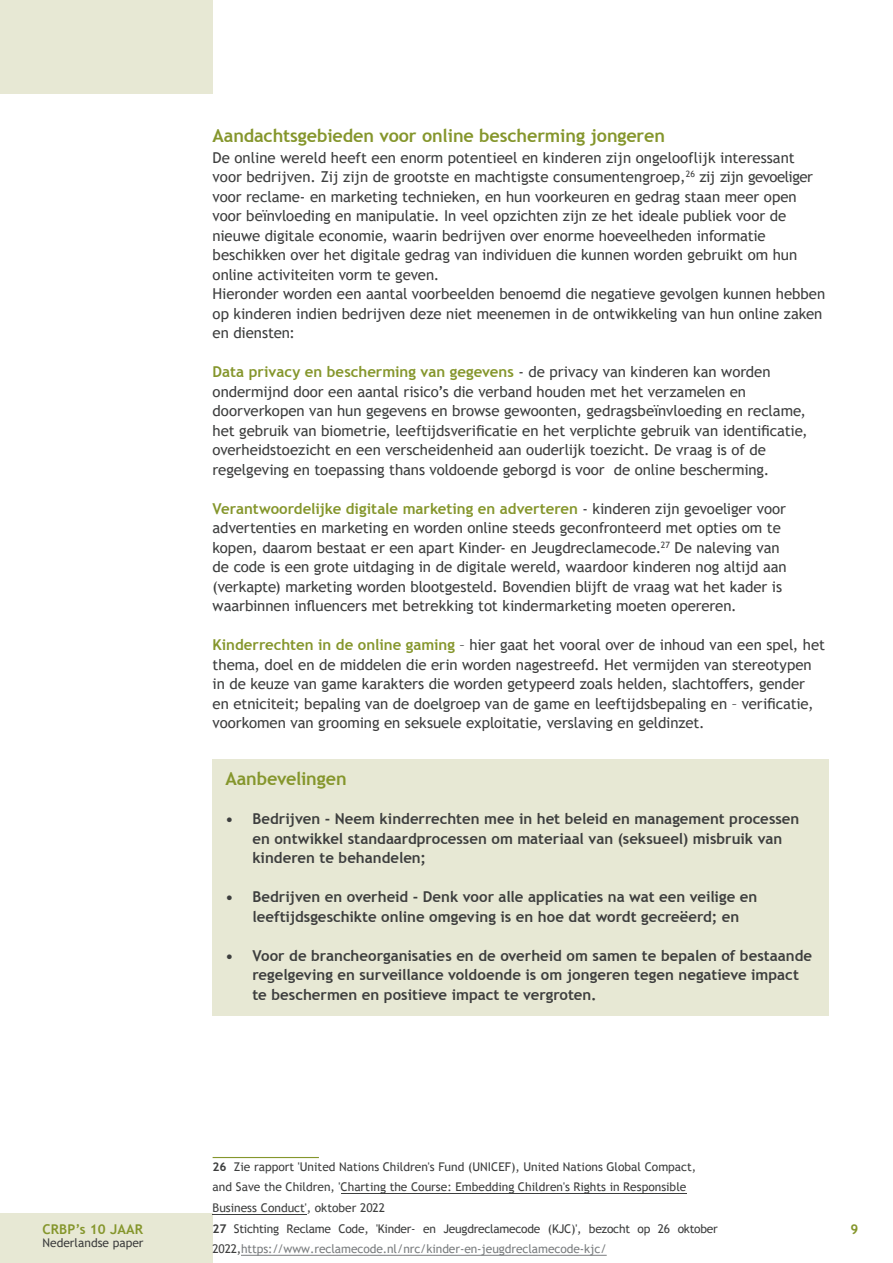
<style>
.page{position:relative;width:893px;height:1263px;background:#fff}
.page>*{position:absolute;margin:0;border:0;box-sizing:border-box;transform-origin:0 0}
.t1{font:700 18px "Trebuchet MS";letter-spacing:-.005em;color:#85962c}
.t2{font:15px/19.5px "Trebuchet MS";letter-spacing:-.005em;color:#3d3e3e}
.t3{font:700 15px/19.5px "Trebuchet MS";color:#3d3e3e}
.t4{font:700 13.5px "Trebuchet MS";letter-spacing:.01em;color:#85962c}
.t5{font:12px/20.7px "Trebuchet MS";color:#3d3e3e}
.s1{font-weight:700;color:#85962c}
.s2{font-weight:700}
.s3{color:#7a7d7f}
</style>
<div class="page">
<div style="left:0;top:0;width:213px;height:94px;background:#e7e8d4"></div>
<div style="left:0;top:1213px;width:213px;height:50px;background:#e7e8d4"></div>
<div style="left:213px;top:759px;width:616px;height:43px;background:#e7e8d4"></div>
<div style="left:213px;top:800px;width:616px;height:79px;background:#e7e8d4"></div>
<div style="left:213px;top:878px;width:616px;height:60px;background:#e7e8d4"></div>
<div style="left:213px;top:937px;width:616px;height:79px;background:#e7e8d4"></div>
<hr style="left:213px;top:1157px;width:106px;height:1px;background:#85962c">
<hr style="left:241px;top:1255px;width:366px;height:1px;background:#7a7d7f">
<hr style="left:213px;top:1214px;width:94px;height:1px;background:#3d3e3e">
<hr style="left:341px;top:1193px;width:345px;height:1px;background:#3d3e3e">
<p class="t1" style="left:213px;top:124px;width:454px">Aandachtsgebieden voor online bescherming jongeren</p>
<p class="t2" style="left:213px;top:147px;width:614px">De online wereld heeft een enorm potentieel en kinderen zijn ongelooflijk interessant voor bedrijven. Zij zijn de grootste en machtigste consumentengroep,<sup>26</sup> zij zijn gevoeliger voor reclame- en marketing technieken, en hun voorkeuren en gedrag staan meer open voor beïnvloeding en manipulatie. In veel opzichten zijn ze het ideale publiek voor de nieuwe digitale economie, waarin bedrijven over enorme hoeveelheden informatie beschikken over het digitale gedrag van individuen die kunnen worden gebruikt om hun online activiteiten vorm te geven.<br>Hieronder worden een aantal voorbeelden benoemd die negatieve gevolgen kunnen hebben op kinderen indien bedrijven deze niet meenemen in de ontwikkeling van hun online zaken en diensten:</p>
<p class="t2" style="left:213px;top:362px;width:596px"><span class="s1">Data privacy en bescherming van gegevens</span> - de privacy van kinderen kan worden ondermijnd door een aantal risico’s die verband houden met het verzamelen en doorverkopen van hun gegevens en browse gewoonten, gedragsbeïnvloeding en reclame, het gebruik van biometrie, leeftijdsverificatie en het verplichte gebruik van identificatie, overheidstoezicht en een verscheidenheid aan ouderlijk toezicht. De vraag is of de regelgeving en toepassing thans voldoende geborgd is voor de online bescherming.</p>
<p class="t2" style="left:213px;top:498px;width:576px"><span class="s1">Verantwoordelijke digitale marketing en adverteren</span> - kinderen zijn gevoeliger voor advertenties en marketing en worden online steeds geconfronteerd met opties om te kopen, daarom bestaat er een apart Kinder- en Jeugdreclamecode.<sup>27</sup> De naleving van de code is een grote uitdaging in de digitale wereld, waardoor kinderen nog altijd aan (verkapte) marketing worden blootgesteld. Bovendien blijft de vraag wat het kader is waarbinnen influencers met betrekking tot kindermarketing moeten opereren.</p>
<p class="t2" style="left:213px;top:635px;width:614px"><span class="s1">Kinderrechten in de online gaming</span> – hier gaat het vooral over de inhoud van een spel, het thema, doel en de middelen die erin worden nagestreefd. Het vermijden van stereotypen in de keuze van game karakters die worden getypeerd zoals helden, slachtoffers, gender<br>en etniciteit; bepaling van de doelgroep van de game en leeftijdsbepaling en – verificatie, voorkomen van grooming en seksuele exploitatie, verslaving en geldinzet.</p>
<p class="t1" style="left:225px;top:768px;width:123px">Aanbevelingen</p>
<p class="t3" style="left:252px;top:809px;width:548px;text-indent:-27px">• Bedrijven - Neem kinderrechten mee in het beleid en management processen en ontwikkel standaardprocessen om materiaal van (seksueel) misbruik van kinderen te behandelen;</p>
<p class="t3" style="left:225px;top:887px;width:533px;text-align:center">• Bedrijven en overheid - Denk voor alle applicaties na wat een veilige en leeftijdsgeschikte online omgeving is en hoe dat wordt gecreëerd; en</p>
<p class="t3" style="left:252px;top:946px;width:561px;text-indent:-27px">• Voor de brancheorganisaties en de overheid om samen te bepalen of bestaande regelgeving en surveillance voldoende is om jongeren tegen negatieve impact te beschermen en positieve impact te vergroten.</p>
<p class="t5" style="left:213px;top:1156px;width:507px"><span class="s2">26</span> Zie rapport 'United Nations Children's Fund (UNICEF), United Nations Global Compact, and Save the Children, 'Charting the Course: Embedding Children's Rights in Responsible Business Conduct', oktober 2022<br><span class="s2">27</span> Stichting Reclame Code, 'Kinder- en Jeugdreclamecode (KJC)', bezocht op 26 oktober 2022,<span class="s3">https://www.reclamecode.nl/nrc/kinder-en-jeugdreclamecode-kjc/</span></p>
<p class="t4" style="left:43px;top:1221px;width:102px">CRBP’s 10 JAAR</p>
<p class="t4" style="left:850px;top:1221px;width:9px">9</p>
<p class="t5" style="left:43px;top:1233px;width:103px">Nederlandse paper</p>
</div>
